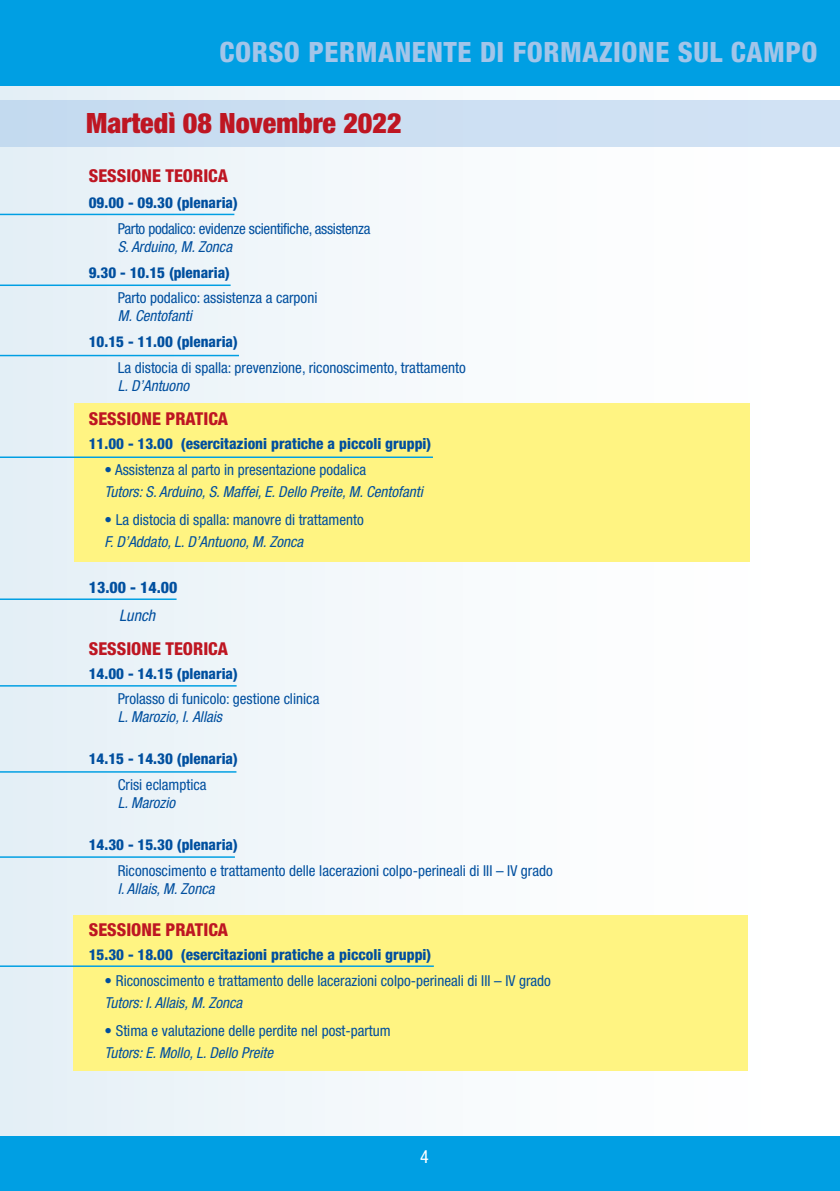
<style>
.page{position:relative;width:840px;height:1191px;background:#fff}
.page>*{position:absolute;margin:0;border:0;box-sizing:border-box;transform-origin:0 0}
.t1{font:800 condensed 28px "Helvetica Neue";letter-spacing:.02em;color:#a3c5e9}
.t2{font:900 condensed 28px "Helvetica Neue";color:#be1622}
.t3{font:condensed 18px "Helvetica Neue";color:#fff}
.t4{font:800 condensed 17.8px "Helvetica Neue";color:#be1622}
.t5{font:800 condensed 15.8px "Helvetica Neue";color:#004f9f}
.t6{font:italic condensed 15.8px "Helvetica Neue";color:#004f9f}
.t7{font:800 condensed 15.2px "Helvetica Neue";color:#004f9f}
.t8{font:condensed 15px "Helvetica Neue";color:#004f9f}
.t9{font:italic condensed 15px "Helvetica Neue";color:#004f9f}
.t10{font:800 condensed 15px "Helvetica Neue";color:#004f9f}
.t11{font:condensed 15px "Helvetica Neue";letter-spacing:-.02em;color:#004f9f}
.s1{font-size:15px}
</style>
<div class="page">
<div style="left:0;top:82px;width:837px;height:1058px;background:linear-gradient(to right,#e4eff6,#fff)"></div>
<div style="left:0;top:1137px;width:839px;height:54px;background:#009fe3"></div>
<div style="left:0;top:0;width:839px;height:86px;background:#009fe3"></div>
<div style="left:0;top:101px;width:839px;height:46px;background:#ccdff2"></div>
<div style="left:74px;top:403px;width:675px;height:159px;background:#fff482"></div>
<div style="left:73px;top:915px;width:675px;height:155px;background:#fff482"></div>
<hr style="left:0;top:214px;width:234px;height:1px;background:#009fe3">
<hr style="left:0;top:685px;width:236px;height:1px;background:#009fe3">
<hr style="left:0;top:598px;width:176px;height:2px;background:#009fe3">
<hr style="left:0;top:284px;width:230px;height:2px;background:#009fe3">
<hr style="left:0;top:355px;width:239px;height:1px;background:#009fe3">
<hr style="left:0;top:456px;width:432px;height:2px;background:#009fe3">
<hr style="left:0;top:771px;width:236px;height:1px;background:#009fe3">
<hr style="left:0;top:965px;width:433px;height:2px;background:#009fe3">
<hr style="left:0;top:856px;width:235px;height:2px;background:#009fe3">
<h1 class="t1" style="left:219px;top:34px;width:599px">CORSO PERMANENTE DI FORMAZIONE SUL CAMPO</h1>
<h1 class="t2" style="left:86px;top:106px;width:317px">Martedì 08 Novembre 2022</h1>
<p class="t4" style="left:89px;top:165px;width:141px">SESSIONE TEORICA</p>
<p class="t10" style="left:89px;top:194px;width:150px">09.00 - 09.30 (plenaria)</p>
<p class="t11" style="left:118px;top:220px;width:254px">Parto podalico: evidenze scientifiche, assistenza</p>
<p class="t9" style="left:118px;top:238px;width:116px">S. Arduino, M. Zonca</p>
<p class="t10" style="left:89px;top:263px;width:143px">9.30 - 10.15 (plenaria)</p>
<p class="t8" style="left:118px;top:289px;width:201px">Parto podalico: assistenza a carponi</p>
<p class="t9" style="left:118px;top:307px;width:76px">M. Centofanti</p>
<p class="t10" style="left:89px;top:333px;width:150px">10.15 - 11.00 (plenaria)</p>
<p class="t8" style="left:118px;top:359px;width:349px">La distocia di spalla: prevenzione, riconoscimento, trattamento</p>
<p class="t9" style="left:118px;top:377px;width:73px">L. D’Antuono</p>
<p class="t4" style="left:89px;top:407px;width:141px">SESSIONE PRATICA</p>
<p class="t7" style="left:89px;top:434px;width:344px"><span class="s1">11.00 - 13.00</span> (esercitazioni pratiche a piccoli gruppi)</p>
<p class="t8" style="left:105px;top:461px;width:263px">• Assistenza al parto in presentazione podalica</p>
<p class="t9" style="left:105px;top:483px;width:319px">Tutors: S. Arduino, S. Maffei, E. Dello Preite, M. Centofanti</p>
<p class="t8" style="left:105px;top:511px;width:260px">• La distocia di spalla: manovre di trattamento</p>
<p class="t9" style="left:105px;top:533px;width:200px">F. D’Addato, L. D’Antuono, M. Zonca</p>
<p class="t5" style="left:89px;top:577px;width:90px">13.00 - 14.00</p>
<p class="t6" style="left:119px;top:606px;width:37px">Lunch</p>
<p class="t4" style="left:89px;top:637px;width:141px">SESSIONE TEORICA</p>
<p class="t10" style="left:89px;top:664px;width:150px">14.00 - 14.15 (plenaria)</p>
<p class="t8" style="left:118px;top:690px;width:203px">Prolasso di funicolo: gestione clinica</p>
<p class="t9" style="left:118px;top:708px;width:106px">L. Marozio, I. Allais</p>
<p class="t10" style="left:89px;top:750px;width:150px">14.15 - 14.30 (plenaria)</p>
<p class="t8" style="left:118px;top:776px;width:90px">Crisi eclamptica</p>
<p class="t9" style="left:118px;top:794px;width:59px">L. Marozio</p>
<p class="t10" style="left:89px;top:835px;width:150px">14.30 - 15.30 (plenaria)</p>
<p class="t8" style="left:118px;top:862px;width:436px">Riconoscimento e trattamento delle lacerazioni colpo-perineali di III – IV grado</p>
<p class="t9" style="left:118px;top:880px;width:98px">I. Allais, M. Zonca</p>
<p class="t4" style="left:89px;top:919px;width:141px">SESSIONE PRATICA</p>
<p class="t7" style="left:89px;top:945px;width:344px"><span class="s1">15.30 - 18.00</span> (esercitazioni pratiche a piccoli gruppi)</p>
<p class="t8" style="left:105px;top:972px;width:447px">• Riconoscimento e trattamento delle lacerazioni colpo-perineali di III – IV grado</p>
<p class="t9" style="left:105px;top:994px;width:139px">Tutors: I. Allais, M. Zonca</p>
<p class="t8" style="left:105px;top:1022px;width:287px">• Stima e valutazione delle perdite nel post-partum</p>
<p class="t9" style="left:105px;top:1044px;width:170px">Tutors: E. Mollo, L. Dello Preite</p>
<p class="t3" style="left:420px;top:1146px;width:10px">4</p>
</div>
